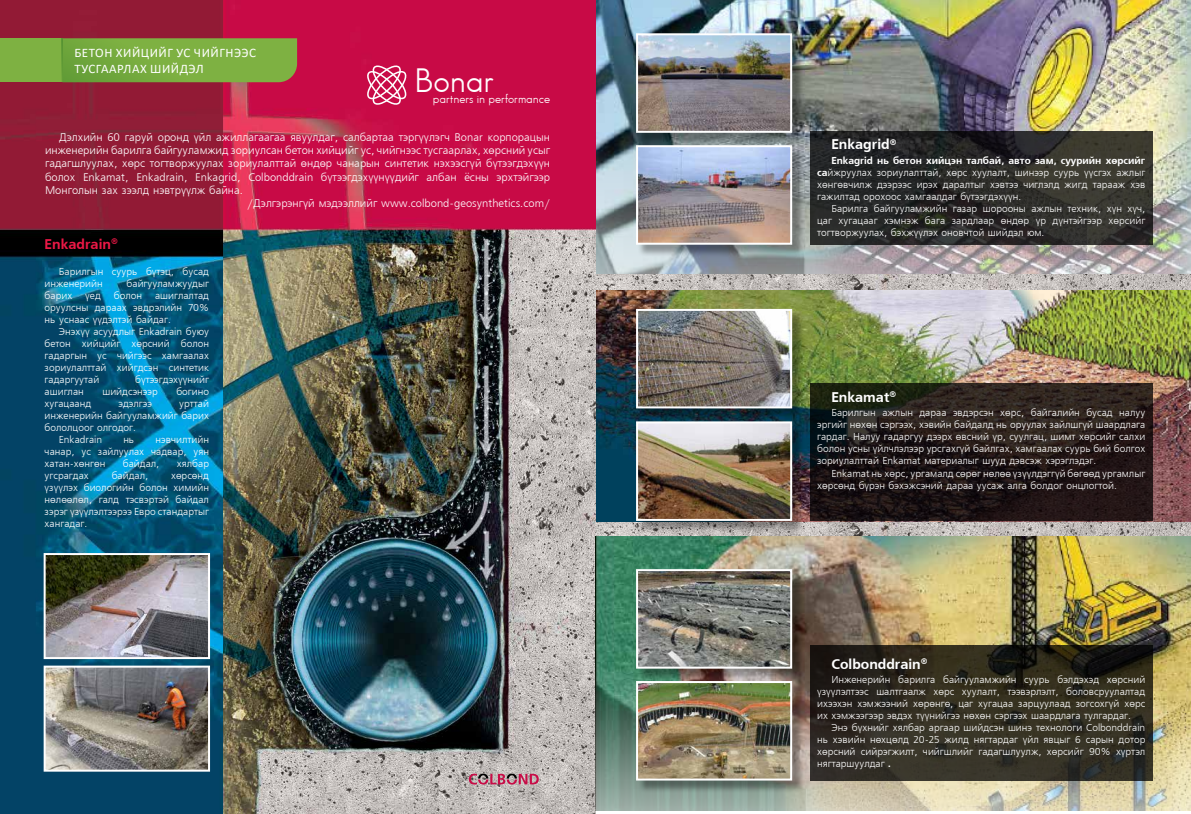
<style>
.page{position:relative;width:1191px;height:814px;background:#fff}
.page>*{position:absolute;margin:0;border:0;box-sizing:border-box;transform-origin:0 0}
.t1{font:32.9px "Mogul Glasnost";color:#fff}
.t2{font:700 14px "Mogul Freeset";color:#fff}
.t3{font:700 14px "Mogul Freeset";color:#ed1846}
.t4{font:13px/15.6px "Calibri";letter-spacing:.04em;color:#fff}
.t5{font:12.2px "Mogul Glasnost";color:#fff}
.t6{font:11px "Mogul Freeset";color:#fff}
.t7{font:10px/12px "Mogul Freeset";color:#fff;text-align:justify}
.s1{font-weight:700}
</style>
<div class="page">
<img style="left:595px;top:0;width:596px;height:810px">
<img style="left:222px;top:0;width:373px;height:814px">
<svg style="left:595px;top:275px;width:596px;height:14px"></svg>
<svg style="left:595px;top:522px;width:596px;height:15px"></svg>
<img style="left:0;top:0;width:222px;height:814px">
<svg style="left:363px;top:64px;width:45px;height:44px"></svg>
<svg style="left:469px;top:773px;width:70px;height:11px"></svg>
<img style="left:47px;top:556px;width:160px;height:100px">
<div style="left:44px;top:553px;width:166px;height:106px;border:2px solid #fff"></div>
<img style="left:47px;top:668px;width:160px;height:100px">
<div style="left:44px;top:665px;width:166px;height:106px;border:2px solid #fff"></div>
<div style="left:0;top:38px;width:63px;height:44px;background:#7eb142"></div>
<hr style="left:61px;top:38px;width:1px;height:44px;background:#007b3f">
<svg style="left:62px;top:38px;width:235px;height:44px"></svg>
<svg style="left:810px;top:131px;width:342px;height:114px"></svg>
<div style="left:637px;top:35px;width:167px;height:110px;background:#000;opacity:.35"></div>
<img style="left:639px;top:36px;width:150px;height:94px">
<div style="left:636px;top:33px;width:156px;height:100px;border:2px solid #fff"></div>
<div style="left:637px;top:147px;width:167px;height:110px;background:#000;opacity:.35"></div>
<img style="left:639px;top:148px;width:150px;height:94px">
<div style="left:636px;top:145px;width:156px;height:100px;border:2px solid #fff"></div>
<div style="left:637px;top:310px;width:167px;height:111px;background:#000;opacity:.35"></div>
<img style="left:639px;top:312px;width:150px;height:93px">
<div style="left:636px;top:309px;width:156px;height:99px;border:2px solid #fff"></div>
<div style="left:637px;top:423px;width:167px;height:110px;background:#000;opacity:.35"></div>
<img style="left:639px;top:424px;width:150px;height:94px">
<div style="left:636px;top:421px;width:156px;height:100px;border:2px solid #fff"></div>
<svg style="left:810px;top:384px;width:342px;height:137px"></svg>
<div style="left:637px;top:570px;width:167px;height:111px;background:#000;opacity:.35"></div>
<img style="left:639px;top:572px;width:150px;height:93px">
<div style="left:636px;top:569px;width:156px;height:99px;border:2px solid #fff"></div>
<div style="left:637px;top:682px;width:167px;height:111px;background:#000;opacity:.35"></div>
<img style="left:639px;top:684px;width:150px;height:93px">
<div style="left:636px;top:681px;width:156px;height:99px;border:2px solid #fff"></div>
<svg style="left:810px;top:644px;width:342px;height:136px;fill:#332e20"></svg>
<h3 class="t4" style="left:74px;top:45px;width:183px;text-indent:93px">г ус чийгнээс тусгаарлах ш ийдэл</h3>
<h3 class="t4" style="left:74px;top:45px;width:16px">БЕТОН</h3>
<h3 class="t4" style="left:116px;top:45px;width:10px">ХИЙЦИЙ</h3>
<h1 class="t1" style="left:415px;top:63px;width:81px">Bonar</h1>
<p class="t5" style="left:433px;top:92px;width:119px">partners in performance</p>
<p class="t6" style="left:59px;top:131px;width:492px">Дэлхийн 60 гаруй оронд үйл ажиллагаагаа явуулдаг, салбартаа тэргүүлэгч Bonar корпорацын</p>
<p class="t6" style="left:45px;top:145px;width:506px">инженерийн барилга байгууламжид зориулсан бетон хийцийг ус, чийгнээс тусгаарлах, хөрсний усыг</p>
<p class="t6" style="left:45px;top:158px;width:506px">гадагшлуулах, хөрс тогтворжуулах зориулалттай өндөр чанарын синтетик нэхээсгүй бүтээгдэхүүн</p>
<p class="t6" style="left:45px;top:171px;width:506px">болох Enkamat, Enkadrain, Enkagrid, Colbonddrain бүтээгдэхүүнүүдийг албан ёсны эрхтэйгээр</p>
<p class="t6" style="left:45px;top:184px;width:199px">М онголын зах зээлд нэвтрүүлж байна.</p>
<p class="t6" style="left:247px;top:197px;width:304px">/Дэлгэрэнгүй мэдээллийг www.colbond-geosynthetics.com/</p>
<h2 class="t3" style="left:45px;top:236px;width:75px">Enkadrain<sup>®</sup></h2>
<p class="t7" style="left:45px;top:266px;width:166px;text-indent:14px">Барилгын суурь бүтэц, бусад инженерийн</p>
<p class="t7" style="left:127px;top:278px;width:84px">байгууламжуудыг</p>
<p class="t7" style="left:45px;top:290px;width:29px">барих</p>
<p class="t7" style="left:85px;top:290px;width:17px">үед</p>
<p class="t7" style="left:114px;top:290px;width:30px">болон</p>
<p class="t7" style="left:45px;top:290px;width:166px;text-indent:110px">ашиглалтад оруулсны дараах эвдрэлийн 70% нь уснаас үүдэлтэй байдаг.</p>
<p class="t7" style="left:45px;top:326px;width:166px;text-indent:14px">Энэхүү асуудлыг Enkadrain буюу бетон хийцийг хөрсний болон гадаргын ус чийгээс хамгаалах зориулалттай хийгдсэн синтетик гадаргуутай</p>
<p class="t7" style="left:135px;top:374px;width:75px">бүтээгдэхүүнийг</p>
<p class="t7" style="left:45px;top:386px;width:41px">ашиглан</p>
<p class="t7" style="left:102px;top:386px;width:57px">шийдсэнээр</p>
<p class="t7" style="left:176px;top:386px;width:34px">богино</p>
<p class="t7" style="left:45px;top:398px;width:48px">хугацаанд</p>
<p class="t7" style="left:118px;top:398px;width:35px">эдэлгээ</p>
<p class="t7" style="left:179px;top:398px;width:31px">урттай</p>
<p class="t7" style="left:45px;top:410px;width:166px">инженерийн байгууламжийг барих</p>
<p class="t7" style="left:45px;top:422px;width:93px">бололцоог олгодог.</p>
<p class="t7" style="left:59px;top:434px;width:45px">Enkadrain</p>
<p class="t7" style="left:123px;top:434px;width:13px">нь</p>
<p class="t7" style="left:45px;top:434px;width:166px;text-indent:111px">нэвчилтийн чанар, ус зайлуулах чадвар, уян хатан-хөнгөн</p>
<p class="t7" style="left:123px;top:458px;width:38px">байдал,</p>
<p class="t7" style="left:177px;top:458px;width:34px">хялбар</p>
<p class="t7" style="left:45px;top:470px;width:46px">угсрагдах</p>
<p class="t7" style="left:112px;top:470px;width:38px">байдал,</p>
<p class="t7" style="left:45px;top:470px;width:166px;text-indent:126px">хөрсөнд үзүүлэх биологийн болон химийн нөлөөлөл, галд тэсвэртэй байдал зэрэг үзүүлэлтээрээ Евро стандартыг хангадаг.</p>
<h2 class="t2" style="left:831px;top:136px;width:67px">Enkagrid<sup>®</sup></h2>
<p class="t7" style="left:817px;top:155px;width:330px;text-indent:14px"><span class="s1">Enkagrid нь бетон хийцэн талбай, авто зам, суурийн хөрсийг са</span>йжруулах зориулалттай, хөрс хуулалт, шинээр суурь үүсгэх ажлыг хөнгөвчилж дээрээс ирэх даралтыг хэвтээ чиглэлд жигд тарааж хэв гажилтад орохоос хамгаалдаг бүтээгдэхүүн.</p>
<p class="t7" style="left:817px;top:203px;width:330px;text-indent:14px">Барилга байгууламжийн газар шорооны ажлын техник, хүн хүч, цаг хугацааг хэмнэж бага зардлаар өндөр үр дүнтэйгээр хөрсийг тогтворжуулах, бэхжүүлэх оновчтой шийдэл юм.</p>
<h2 class="t2" style="left:831px;top:389px;width:67px">Enkamat<sup>®</sup></h2>
<p class="t7" style="left:817px;top:407px;width:330px;text-indent:14px">Барилгын ажлын дараа эвдэрсэн хөрс, байгалийн бусад налуу эргийг нөхөн сэргээх, хэвийн байдалд нь оруулах зайлшгүй шаардлага гардаг. Н алуу гадаргуу дээрх өвсний үр, суулгац, шимт хөрсийг салхи болон усны үйлчлэлээр урсгахгүй байлгах, хамгаалах суурь бий болгох зориулалттай Enkamat материалыг шууд дэвсэж хэрэглэдэг.</p>
<p class="t7" style="left:817px;top:467px;width:330px;text-indent:14px">Enkamat нь хөрс, ургамалд сөрөг нөлөө үзүүлдэггүй бөгөөд ургамлыг хөрсөнд бүрэн бэхэжсэний дараа уусаж алга болдог онцлогтой.</p>
<h2 class="t2" style="left:831px;top:655px;width:98px">Colbonddrain<sup>®</sup></h2>
<p class="t7" style="left:817px;top:674px;width:330px;text-indent:14px">И нженерийн барилга байгууламжийн суурь бэлдэхэд хөрсний үзүүлэлтээс шалтгаалж хөрс хуулалт, тээвэрлэлт, боловсруулалтад ихээхэн хэмжээний хөрөнгө, цаг хугацаа зарцуулаад зогсохгүй хөрс их хэмжээгээр эвдэх түүнийгээ нөхөн сэргээх шаардлага тулгардаг.</p>
<p class="t7" style="left:817px;top:722px;width:330px;text-indent:14px">Энэ бүхнийг хялбар аргаар шийдсэн шинэ технологи Colbonddrain нь хэвийн нөхцөлд 20-25 жилд нягтардаг үйл явцыг 6 сарын дотор хөрсний сийрэгжилт, чийгшлийг гадагшлуулж, хөрсийг 90% хүртэл нягтаршуулдаг <span class="s1">.</span></p>
</div>
